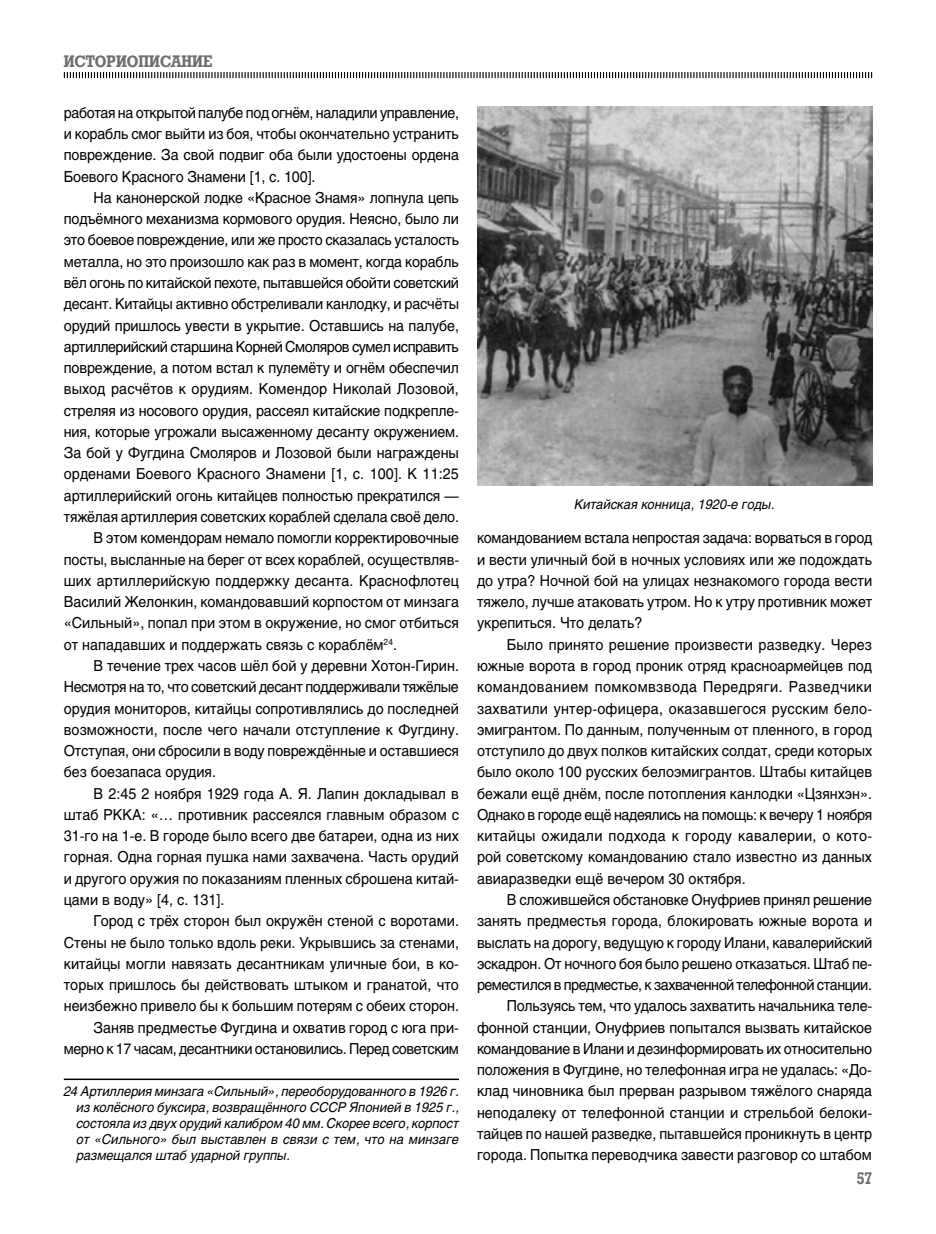
<style>
.page{position:relative;width:936px;height:1234px;background:#fff}
.page>*{position:absolute;margin:0;border:0;box-sizing:border-box;transform-origin:0 0}
.t1{font:700 16.5px "Rodeo";color:#6f6f6f;scale:.9 1}
.t2{font:15px/21.3px "Helios";letter-spacing:-.005em;color:#000;text-align:justify;scale:.95 1}
.t3{font:15px "Helios";letter-spacing:-.025em;color:#000;scale:.95 1}
.t4{font:15px "Helios";letter-spacing:-.03em;color:#000;scale:.95 1}
.t5{font:italic 13.5px/16.2px "Helios";color:#000;text-align:justify;scale:.95 1}
</style>
<div class="page">
<svg style="left:63px;top:72px;width:809px;height:7px"></svg>
<hr style="left:64px;top:1078px;width:395px;height:1px;background:#000">
<img style="left:477px;top:106px;width:395px;height:380px">
<p class="t1" style="left:64px;top:52px;width:166px">ИСТОРИОПИСАНИЕ</p>
<p class="t2" style="left:64px;top:102px;width:417px">работая на открытой палубе под огнём, наладили управление, и корабль смог выйти из боя, чтобы окончательно устранить повреждение. За свой подвиг оба были удостоены ордена Боевого Красного Знамени [1, c. 100].</p>
<p class="t2" style="left:94px;top:187px;width:386px">На канонерской лодке «Красное Знамя» лопнула цепь</p>
<p class="t2" style="left:64px;top:208px;width:417px">подъёмного механизма кормового орудия. Неясно, было ли</p>
<p class="t2" style="left:64px;top:229px;width:417px">это боевое повреждение, или же просто сказалась усталость</p>
<p class="t2" style="left:64px;top:250px;width:417px">металла, но это произошло как раз в момент, когда корабль</p>
<p class="t3" style="left:64px;top:274px;width:417px">вёл огонь по китайской пехоте, пытавшейся обойти советский</p>
<p class="t2" style="left:64px;top:293px;width:417px">десант. Китайцы активно обстреливали канлодку, и расчёты</p>
<p class="t2" style="left:64px;top:314px;width:417px">орудий пришлось увести в укрытие. Оставшись на палубе,</p>
<p class="t4" style="left:64px;top:337px;width:417px">артиллерийский старшина Корней Смоляров сумел исправить</p>
<p class="t2" style="left:64px;top:357px;width:417px">повреждение, а потом встал к пулемёту и огнём обеспечил</p>
<p class="t2" style="left:64px;top:378px;width:417px">выход расчётов к орудиям. Комендор Николай Лозовой,</p>
<p class="t2" style="left:64px;top:399px;width:417px">стреляя из носового орудия, рассеял китайские подкрепле-</p>
<p class="t2" style="left:64px;top:421px;width:417px">ния, которые угрожали высаженному десанту окружением.</p>
<p class="t2" style="left:64px;top:442px;width:417px">За бой у Фугдина Смоляров и Лозовой были награждены</p>
<p class="t2" style="left:64px;top:463px;width:417px">орденами Боевого Красного Знамени [1, c. 100]. К 11:25</p>
<p class="t2" style="left:64px;top:484px;width:417px">артиллерийский огонь китайцев полностью прекратился —</p>
<p class="t2" style="left:64px;top:506px;width:417px">тяжёлая артиллерия советских кораблей сделала своё дело.</p>
<p class="t2" style="left:94px;top:527px;width:386px">В этом комендорам немало помогли корректировочные</p>
<p class="t2" style="left:64px;top:548px;width:417px">посты, высланные на берег от всех кораблей, осуществляв-</p>
<p class="t2" style="left:64px;top:569px;width:417px">ших артиллерийскую поддержку десанта. Краснофлотец</p>
<p class="t2" style="left:64px;top:591px;width:417px">Василий Желонкин, командовавший корпостом от минзага</p>
<p class="t2" style="left:64px;top:612px;width:417px">«Сильный», попал при этом в окружение, но смог отбиться</p>
<p class="t2" style="left:64px;top:633px;width:352px">от нападавших и поддержать связь с кораблём<sup>24</sup>.</p>
<p class="t2" style="left:94px;top:654px;width:386px">В течение трех часов шёл бой у деревни Хотон-Гирин.</p>
<p class="t3" style="left:64px;top:678px;width:417px">Несмотря на то, что советский десант поддерживали тяжёлые</p>
<p class="t2" style="left:64px;top:697px;width:417px">орудия мониторов, китайцы сопротивлялись до последней</p>
<p class="t2" style="left:64px;top:718px;width:417px">возможности, после чего начали отступление к Фугдину.</p>
<p class="t2" style="left:64px;top:739px;width:417px">Отступая, они сбросили в воду повреждённые и оставшиеся</p>
<p class="t2" style="left:64px;top:761px;width:162px">без боезапаса орудия.</p>
<p class="t2" style="left:94px;top:782px;width:386px">В 2:45 2 ноября 1929 года А. Я. Лапин докладывал в</p>
<p class="t2" style="left:64px;top:803px;width:417px">штаб РККА: «… противник рассеялся главным образом с</p>
<p class="t2" style="left:64px;top:824px;width:417px">31-го на 1-е. В городе было всего две батареи, одна из них</p>
<p class="t2" style="left:64px;top:846px;width:417px">горная. Одна горная пушка нами захвачена. Часть орудий</p>
<p class="t2" style="left:64px;top:867px;width:417px">и другого оружия по показаниям пленных сброшена китай-</p>
<p class="t2" style="left:64px;top:888px;width:170px">цами в воду» [4, c. 131].</p>
<p class="t2" style="left:94px;top:909px;width:386px">Город с трёх сторон был окружён стеной с воротами.</p>
<p class="t2" style="left:64px;top:931px;width:417px">Стены не было только вдоль реки. Укрывшись за стенами,</p>
<p class="t2" style="left:64px;top:952px;width:417px">китайцы могли навязать десантникам уличные бои, в ко-</p>
<p class="t2" style="left:64px;top:973px;width:417px">торых пришлось бы действовать штыком и гранатой, что</p>
<p class="t2" style="left:64px;top:995px;width:417px">неизбежно привело бы к большим потерям с обеих сторон.</p>
<p class="t2" style="left:94px;top:1016px;width:386px">Заняв предместье Фугдина и охватив город с юга при-</p>
<p class="t4" style="left:64px;top:1039px;width:417px">мерно к 17 часам, десантники остановились. Перед советским</p>
<p class="t5" style="left:77px;top:1082px;width:404px;text-indent:-13px">24 Артиллерия минзага «Сильный», переоборудованного в 1926 г. из колёсного буксира, возвращённого СССР Японией в 1925 г., состояла из двух орудий калибром 40 мм. Скорее всего, корпост от «Сильного» был выставлен в связи с тем, что на минзаге размещался штаб ударной группы.</p>
<p class="t5" style="left:574px;top:496px;width:212px">Китайская конница, 1920-е годы.</p>
<p class="t2" style="left:477px;top:527px;width:417px">командованием встала непростая задача: ворваться в город и вести уличный бой в ночных условиях или же подождать до утра? Ночной бой на улицах незнакомого города вести тяжело, лучше атаковать утром. Но к утру противник может укрепиться. Что делать?</p>
<p class="t2" style="left:477px;top:633px;width:417px;text-indent:30px">Было принято решение произвести разведку. Через южные ворота в город проник отряд красноармейцев под командованием помкомвзвода Передряги. Разведчики захватили унтер-офицера, оказавшегося русским бело&shy;эмигрантом. По данным, полученным от пленного, в город отступило до двух полков китайских солдат, среди которых было около 100 русских белоэмигрантов. Штабы китайцев бежали ещё днём, после потопления канлодки «Цзянхэн».<br>Однако в городе ещё надеялись на помощь: к вечеру 1 ноября китайцы ожидали подхода к городу кавалерии, о кото&shy;рой советскому командованию стало известно из данных авиаразведки ещё вечером 30 октября.</p>
<p class="t2" style="left:477px;top:888px;width:418px;text-align:right">В сложившейся обстановке Онуфриев принял решение занять предместья города, блокировать южные ворота и выслать на дорогу, ведущую к городу Илани, кавалерийский эскадрон. От ночного боя было решено отказаться. Штаб пе&shy;реместился в предместье, к захваченной телефонной станции.<br>Пользуясь тем, что удалось захватить начальника теле&shy;фонной станции, Онуфриев попытался вызвать китайское командование в Илани и дезинформировать их относительно положения в Фугдине, но телефонная игра не удалась: «До&shy;клад чиновника был прерван разрывом тяжёлого снаряда неподалеку от телефонной станции и стрельбой белоки&shy;тайцев по нашей разведке, пытавшейся проникнуть в центр города. Попытка переводчика завести разговор со штабом</p>
<p class="t1" style="left:856px;top:1168px;width:19px">57</p>
</div>
